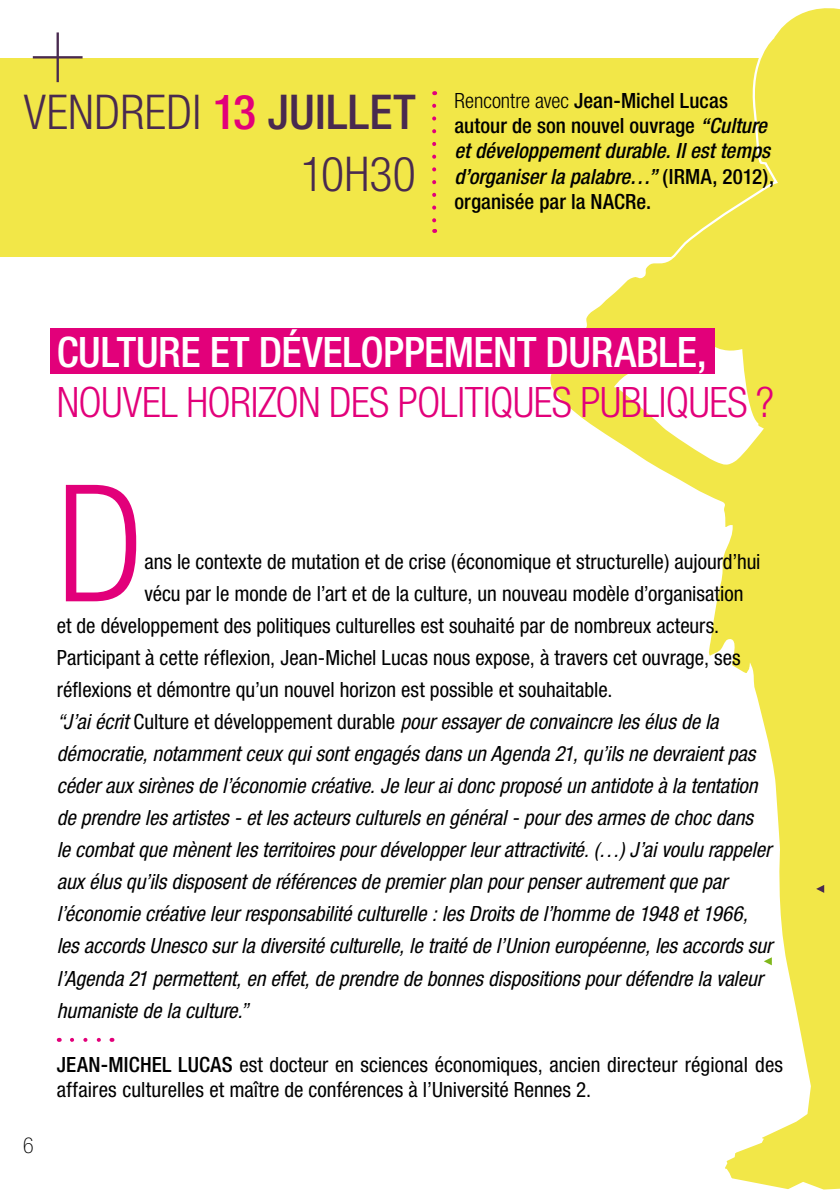
<style>
.page{position:relative;width:840px;height:1191px;background:#fff}
.page>*{position:absolute;margin:0;border:0;box-sizing:border-box;transform-origin:0 0}
.t1{font:300 condensed 163px "Helvetica Neue";color:#e2007a}
.t2{font:300 condensed 48px/62.4px "Helvetica Neue";letter-spacing:.005em;color:#492a4f;text-align:right}
.t3{font:300 condensed 42px "Helvetica Neue";letter-spacing:-.015em;color:#e2007a}
.t4{font:500 condensed 42px "Helvetica Neue";letter-spacing:-.01em;color:#fff}
.t5{font:100 condensed 22px "Helvetica Neue";color:#000}
.t6{font:italic condensed 21px "Helvetica Neue";color:#000}
.t7{font:condensed 21px/25.2px "Helvetica Neue";color:#000}
.t8{font:500 condensed 21px/25.2px "Helvetica Neue";letter-spacing:.005em;color:#000}
.s1{font-weight:500;color:#e2007a}
.s2{font-weight:500}
.s3{font-weight:300}
.s4{font-style:italic}
.s5{font-style:normal}
</style>
<div class="page">
<div style="left:0;top:58px;width:839px;height:199px;background:#f2e748"></div>
<svg style="left:550px;top:8px;width:289px;height:1182px"></svg>
<svg style="left:33px;top:32px;width:49px;height:50px"></svg>
<svg style="left:763px;top:957px;width:8px;height:8px"></svg>
<svg style="left:815px;top:885px;width:8px;height:8px"></svg>
<svg style="left:432px;top:106px;width:4px;height:127px"></svg>
<div style="left:50px;top:328px;width:664px;height:46px;background:#e2007a"></div>
<svg style="left:72px;top:1037px;width:29px;height:4px"></svg>
<h2 class="t2" style="left:24px;top:80px;width:393px">VENDREDI <span class="s1">13</span> <span class="s2">JUILLET<br></span>10H30</h2>
<p class="t8" style="left:454px;top:88px;width:321px"><span class="s3">Rencontre avec</span> Jean-Michel Lucas autour de son nouvel ouvrage <span class="s4">“Culture et développement durable. Il est temps d’organiser la palabre…”</span> (IRMA, 2012), organisée par la NACRe.</p>
<h3 class="t4" style="left:57px;top:327px;width:651px">CULTURE ET DÉVELOPPEMENT DURABLE,</h3>
<h3 class="t3" style="left:57px;top:378px;width:718px">NOUVEL HORIZON DES POLITIQUES PUBLIQUES ?</h3>
<p class="t5" style="left:23px;top:1133px;width:12px">6</p>
<h1 class="t1" style="left:57px;top:450px;width:89px">D</h1>
<p class="t7" style="left:144px;top:549px;width:617px">ans le contexte de mutation et de crise (économique et structurelle) aujourd’hui</p>
<p class="t7" style="left:144px;top:581px;width:600px">vécu par le monde de l’art et de la culture, un nouveau modèle d’organisation</p>
<p class="t7" style="left:57px;top:613px;width:663px">et de développement des politiques culturelles est souhaité par de nombreux acteurs.</p>
<p class="t7" style="left:57px;top:645px;width:685px">Participant à cette réflexion, Jean-Michel Lucas nous expose, à travers cet ouvrage, ses</p>
<p class="t7" style="left:57px;top:677px;width:557px">réflexions et démontre qu’un nouvel horizon est possible et souhaitable.</p>
<p class="t6" style="left:57px;top:710px;width:663px">“J’ai écrit <span class="s5">Culture et développement durable</span> pour essayer de convaincre les élus de la</p>
<p class="t6" style="left:57px;top:742px;width:699px">démocratie, notamment ceux qui sont engagés dans un Agenda 21, qu’ils ne devraient pas</p>
<p class="t6" style="left:57px;top:774px;width:702px">céder aux sirènes de l’économie créative. Je leur ai donc proposé un antidote à la tentation</p>
<p class="t6" style="left:57px;top:806px;width:697px">de prendre les artistes - et les acteurs culturels en général - pour des armes de choc dans</p>
<p class="t6" style="left:57px;top:838px;width:715px">le combat que mènent les territoires pour développer leur attractivité. (…) J’ai voulu rappeler</p>
<p class="t6" style="left:57px;top:870px;width:671px">aux élus qu’ils disposent de références de premier plan pour penser autrement que par</p>
<p class="t6" style="left:57px;top:902px;width:692px">l’économie créative leur responsabilité culturelle : les Droits de l’homme de 1948 et 1966,</p>
<p class="t6" style="left:57px;top:934px;width:716px">les accords Unesco sur la diversité culturelle, le traité de l’Union européenne, les accords sur</p>
<p class="t6" style="left:57px;top:966px;width:707px">l’Agenda 21 permettent, en effet, de prendre de bonnes dispositions pour défendre la valeur</p>
<p class="t6" style="left:57px;top:998px;width:193px">humaniste de la culture.”</p>
<p class="t7" style="left:57px;top:1051px;width:727px"><span class="s2">JEAN-MICHEL LUCAS</span> est docteur en sciences économiques, ancien directeur régional des affaires culturelles et maître de conférences à l’Université Rennes 2.</p>
</div>
